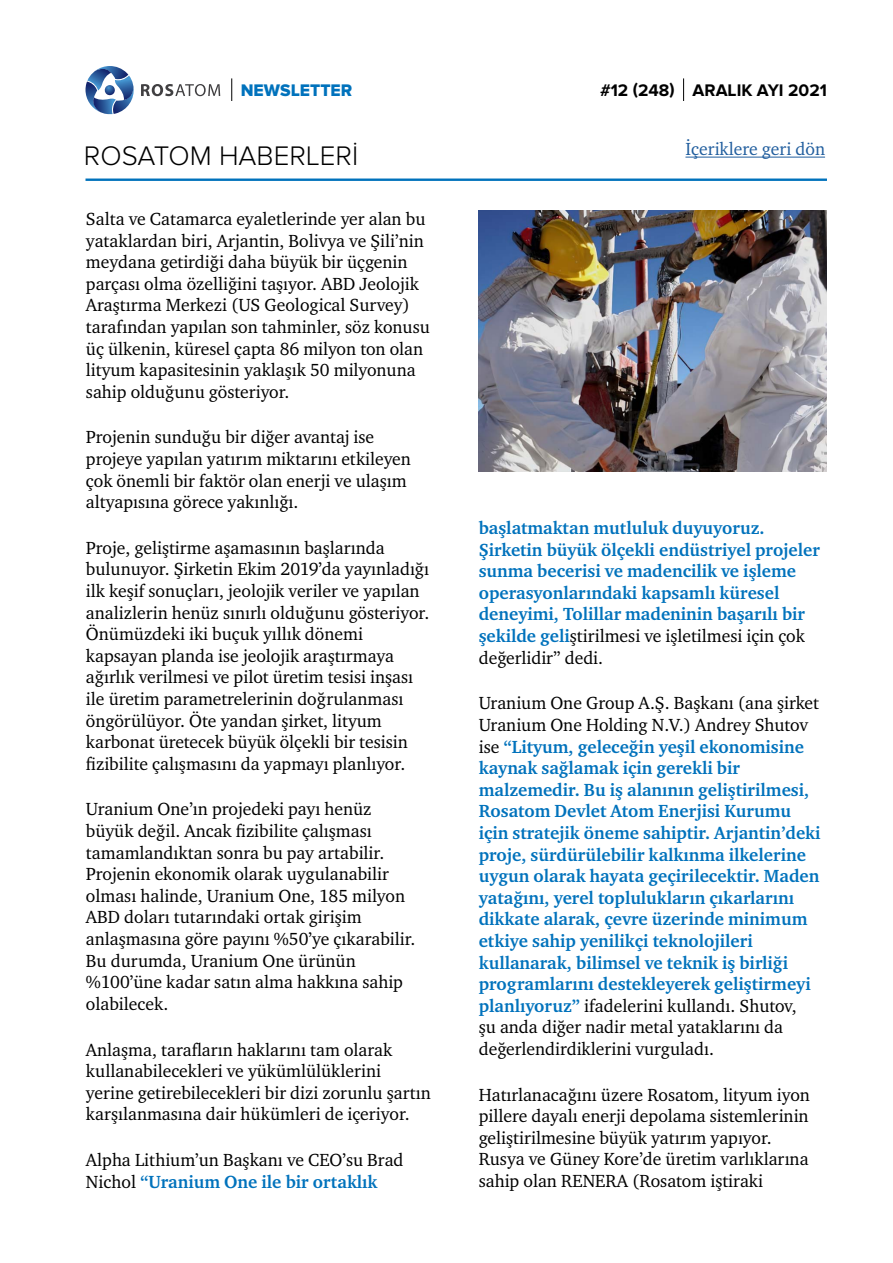
<style>
.page{position:relative;width:893px;height:1263px;background:#fff}
.page>*{position:absolute;margin:0;border:0;box-sizing:border-box;transform-origin:0 0}
.t1{font:300 27.9px "Proxima Nova";color:#000}
.t2{font:18px/21.6px "Charter ITC";color:#000}
.t3{font:700 18px/21.6px "Charter ITC";color:#0072bc}
.t4{font:18px "Charter ITC";color:#215e9e}
.t5{font:700 17.4px "Proxima Nova";color:#000}
.t6{font:17.4px "Proxima Nova Extrabld";color:#0072bc}
.s1{font-weight:700;color:#0072bc}
.s2{font-weight:400;color:#000}
</style>
<div class="page">
<hr style="left:685px;top:157px;width:140px;height:1px;background:#215e9e">
<hr style="left:86px;top:179px;width:741px;height:2px;background:#0072bc">
<svg style="left:683px;top:78px;width:1px;height:23px"></svg>
<svg style="left:86px;top:66px;width:48px;height:48px"></svg>
<svg style="left:141px;top:84px;width:79px;height:12px"></svg>
<svg style="left:231px;top:78px;width:1px;height:23px"></svg>
<img style="left:479px;top:210px;width:348px;height:261px">
<p class="t6" style="left:241px;top:80px;width:113px">NEWSLETTER</p>
<p class="t5" style="left:600px;top:80px;width:228px">#12 (248) ARALIK AYI 2021</p>
<h1 class="t1" style="left:84px;top:140px;width:276px">ROSATOM HABERLERİ</h1>
<p class="t2" style="left:86px;top:208px;width:345px">Salta ve Catamarca eyaletlerinde yer alan bu yataklardan biri, Arjantin, Bolivya ve Şili’nin meydana getirdiği daha büyük bir üçgenin parçası olma özelliğini taşıyor. ABD Jeolojik Araştırma Merkezi (US Geological Survey) tarafından yapılan son tahminler, söz konusu üç ülkenin, küresel çapta 86 milyon ton olan lityum kapasitesinin yaklaşık 50 milyonuna sahip olduğunu gösteriyor.</p>
<p class="t2" style="left:86px;top:426px;width:326px">Projenin sunduğu bir diğer avantaj ise projeye yapılan yatırım miktarını etkileyen çok önemli bir faktör olan enerji ve ulaşım altyapısına görece yakınlığı.</p>
<p class="t2" style="left:86px;top:537px;width:345px">Proje, geliştirme aşamasının başlarında bulunuyor. Şirketin Ekim 2019’da yayınladığı ilk keşif sonuçları, jeolojik veriler ve yapılan analizlerin henüz sınırlı olduğunu gösteriyor.<br>Önümüzdeki iki buçuk yıllık dönemi kapsayan planda ise jeolojik araştırmaya ağırlık verilmesi ve pilot üretim tesisi inşası ile üretim parametrelerinin doğrulanması öngörülüyor. Öte yandan şirket, lityum karbonat üretecek büyük ölçekli bir tesisin fizibilite çalışmasını da yapmayı planlıyor.</p>
<p class="t2" style="left:86px;top:798px;width:331px">Uranium One’ın projedeki payı henüz büyük değil. Ancak fizibilite çalışması tamamlandıktan sonra bu pay artabilir.<br>Projenin ekonomik olarak uygulanabilir olması halinde, Uranium One, 185 milyon ABD doları tutarındaki ortak girişim anlaşmasına göre payını %50’ye çıkarabilir.<br>Bu durumda, Uranium One ürünün %100’üne kadar satın alma hakkına sahip olabilecek.</p>
<p class="t2" style="left:86px;top:1038px;width:346px">Anlaşma, tarafların haklarını tam olarak kullanabilecekleri ve yükümlülüklerini yerine getirebilecekleri bir dizi zorunlu şartın karşılanmasına dair hükümleri de içeriyor.</p>
<p class="t2" style="left:86px;top:1149px;width:319px">Alpha Lithium’un Başkanı ve CEO’su Brad<br>Nichol <span class="s1">“Uranium One ile bir ortaklık</span></p>
<p class="t4" style="left:685px;top:138px;width:141px">İçeriklere geri dön</p>
<p class="t3" style="left:479px;top:517px;width:343px">başlatmaktan mutluluk duyuyoruz.<br>Şirketin büyük ölçekli endüstriyel projeler sunma becerisi ve madencilik ve işleme operasyonlarındaki kapsamlı küresel deneyimi, Tolillar madeninin başarılı bir şekilde geli<span class="s2">ştirilmesi ve işletilmesi için çok değerlidir” dedi.</span></p>
<p class="t3" style="left:479px;top:692px;width:343px"><span class="s2">Uranium One Group A.Ş. Başkanı (ana şirket Uranium One Holding N.V.) Andrey Shutov ise</span> “Lityum, geleceğin yeşil ekonomisine kaynak sağlamak için gerekli bir malzemedir. Bu iş alanının geliştirilmesi, Rosatom Devlet Atom Enerjisi Kurumu için stratejik öneme sahiptir. Arjantin’deki proje, sürdürülebilir kalkınma ilkelerine uygun olarak hayata geçirilecektir. Maden yatağını, yerel toplulukların çıkarlarını dikkate alarak, çevre üzerinde minimum etkiye sahip yenilikçi teknolojileri kullanarak, bilimsel ve teknik iş birliği programlarını destekleyerek geliştirmeyi planlıyoruz” <span class="s2">ifadelerini kullandı. Shutov,<br>şu anda diğer nadir metal yataklarını da değerlendirdiklerini vurguladı.</span></p>
<p class="t2" style="left:479px;top:1083px;width:333px">Hatırlanacağını üzere Rosatom, lityum iyon pillere dayalı enerji depolama sistemlerinin geliştirilmesine büyük yatırım yapıyor.<br>Rusya ve Güney Kore’de üretim varlıklarına sahip olan RENERA (Rosatom iştiraki</p>
</div>
